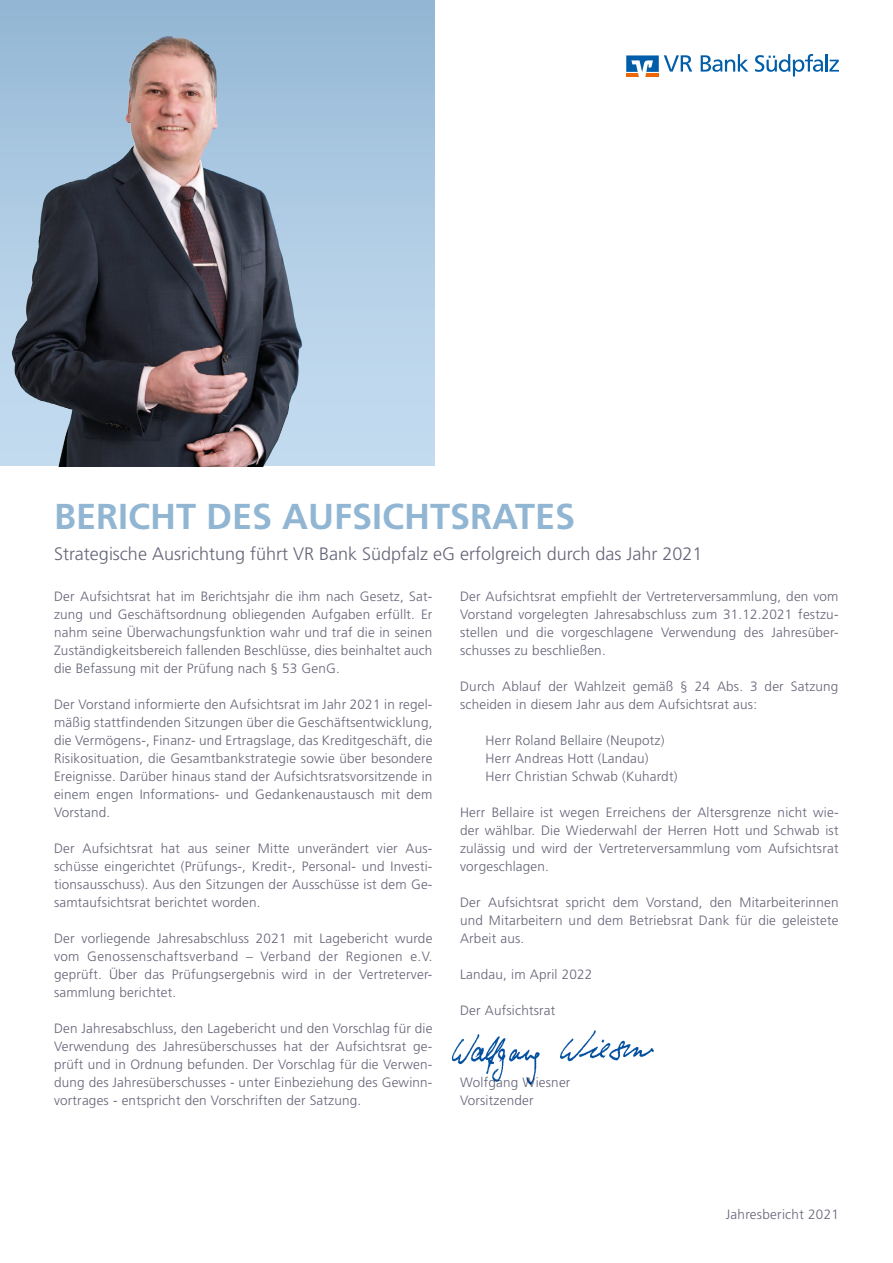
<style>
.page{position:relative;width:893px;height:1263px;background:#fff}
.page>*{position:absolute;margin:0;border:0;box-sizing:border-box;transform-origin:0 0}
.t1{font:700 36px "Frutiger";color:#91b6d3}
.t2{font:300 18px "Frutiger";color:#656579}
.t3{font:300 13.5px/18px "Frutiger";letter-spacing:.015em;color:#656579;text-align:justify}
</style>
<div class="page">
<img style="left:451px;top:1030px;width:203px;height:55px">
<svg style="left:626px;top:55px;width:66px;height:22px"></svg>
<svg style="left:701px;top:54px;width:47px;height:18px"></svg>
<svg style="left:755px;top:54px;width:68px;height:22px"></svg>
<hr style="left:825px;top:54px;width:3px;height:18px;background:#005da9">
<svg style="left:829px;top:60px;width:10px;height:12px"></svg>
<div style="left:0;top:0;width:435px;height:466px;background:linear-gradient(to bottom,#95b8d5,#c8dff2)"></div>
<img style="left:0;top:3px;width:308px;height:463px">
<p class="t1" style="left:54px;top:495px;width:523px">BERICHT DES AUFSICHTSRATES</p>
<p class="t2" style="left:54px;top:543px;width:650px">Strategische Ausrichtung führt VR Bank Südpfalz eG erfolgreich durch das Jahr 2021</p>
<p class="t3" style="left:54px;top:588px;width:380px">Der Aufsichtsrat hat im Berichtsjahr die ihm nach Gesetz, Sat&shy;zung und Geschäftsordnung obliegenden Aufgaben erfüllt. Er nahm seine Überwachungsfunktion wahr und traf die in seinen Zuständigkeitsbereich fallenden Beschlüsse, dies beinhaltet auch die Befassung mit der Prüfung nach § 53 GenG.</p>
<p class="t3" style="left:54px;top:696px;width:380px">Der Vorstand informierte den Aufsichtsrat im Jahr 2021 in regel&shy;mäßig stattfindenden Sitzungen über die Geschäftsentwicklung, die Vermögens‑, Finanz‑ und Ertragslage, das Kreditgeschäft, die Risikosituation, die Gesamtbankstrategie sowie über besondere Ereignisse. Darüber hinaus stand der Aufsichtsratsvorsitzende in einem engen Informations‑ und Gedankenaustausch mit dem Vorstand.</p>
<p class="t3" style="left:54px;top:840px;width:380px">Der Aufsichtsrat hat aus seiner Mitte unverändert vier Aus&shy;schüsse eingerichtet (Prüfungs‑, Kredit‑, Personal‑ und Investi&shy;tionsausschuss). Aus den Sitzungen der Ausschüsse ist dem Ge&shy;samtaufsichtsrat berichtet worden.</p>
<p class="t3" style="left:54px;top:930px;width:380px">Der vorliegende Jahresabschluss 2021 mit Lagebericht wurde vom Genossenschaftsverband – Verband der Regionen e.V. geprüft. Über das Prüfungsergebnis wird in der Vertreterver&shy;sammlung berichtet.</p>
<p class="t3" style="left:54px;top:1020px;width:380px">Den Jahresabschluss, den Lagebericht und den Vorschlag für die Verwendung des Jahresüberschusses hat der Aufsichtsrat ge&shy;prüft und in Ordnung befunden. Der Vorschlag für die Verwen&shy;dung des Jahresüberschusses ‑ unter Einbeziehung des Gewinn&shy;vortrages ‑ entspricht den Vorschriften der Satzung.</p>
<p class="t3" style="left:460px;top:588px;width:380px">Der Aufsichtsrat empfiehlt der Vertreterversammlung, den vom Vorstand vorgelegten Jahresabschluss zum 31.12.2021 festzu&shy;stellen und die vorgeschlagene Verwendung des Jahresüber&shy;schusses zu beschließen.</p>
<p class="t3" style="left:460px;top:678px;width:380px">Durch Ablauf der Wahlzeit gemäß § 24 Abs. 3 der Satzung scheiden in diesem Jahr aus dem Aufsichtsrat aus:</p>
<p class="t3" style="left:486px;top:732px;width:180px">Herr Roland Bellaire (Neupotz)</p>
<p class="t3" style="left:486px;top:750px;width:165px">Herr Andreas Hott (Landau)</p>
<p class="t3" style="left:486px;top:768px;width:193px">Herr Christian Schwab (Kuhardt)</p>
<p class="t3" style="left:460px;top:804px;width:380px">Herr Bellaire ist wegen Erreichens der Altersgrenze nicht wie&shy;der wählbar. Die Wiederwahl der Herren Hott und Schwab ist zulässig und wird der Vertreterversammlung vom Aufsichtsrat vorgeschlagen.</p>
<p class="t3" style="left:460px;top:894px;width:380px">Der Aufsichtsrat spricht dem Vorstand, den Mitarbeiterinnen und Mitarbeitern und dem Betriebsrat Dank für die geleistete Arbeit aus.</p>
<p class="t3" style="left:460px;top:966px;width:134px">Landau, im April 2022</p>
<p class="t3" style="left:460px;top:1002px;width:97px">Der Aufsichtsrat</p>
<p class="t3" style="left:460px;top:1074px;width:112px">Wolfgang Wiesner</p>
<p class="t3" style="left:460px;top:1092px;width:75px">Vorsitzender</p>
<p class="t3" style="left:726px;top:1205px;width:115px">Jahresbericht 2021</p>
</div>
